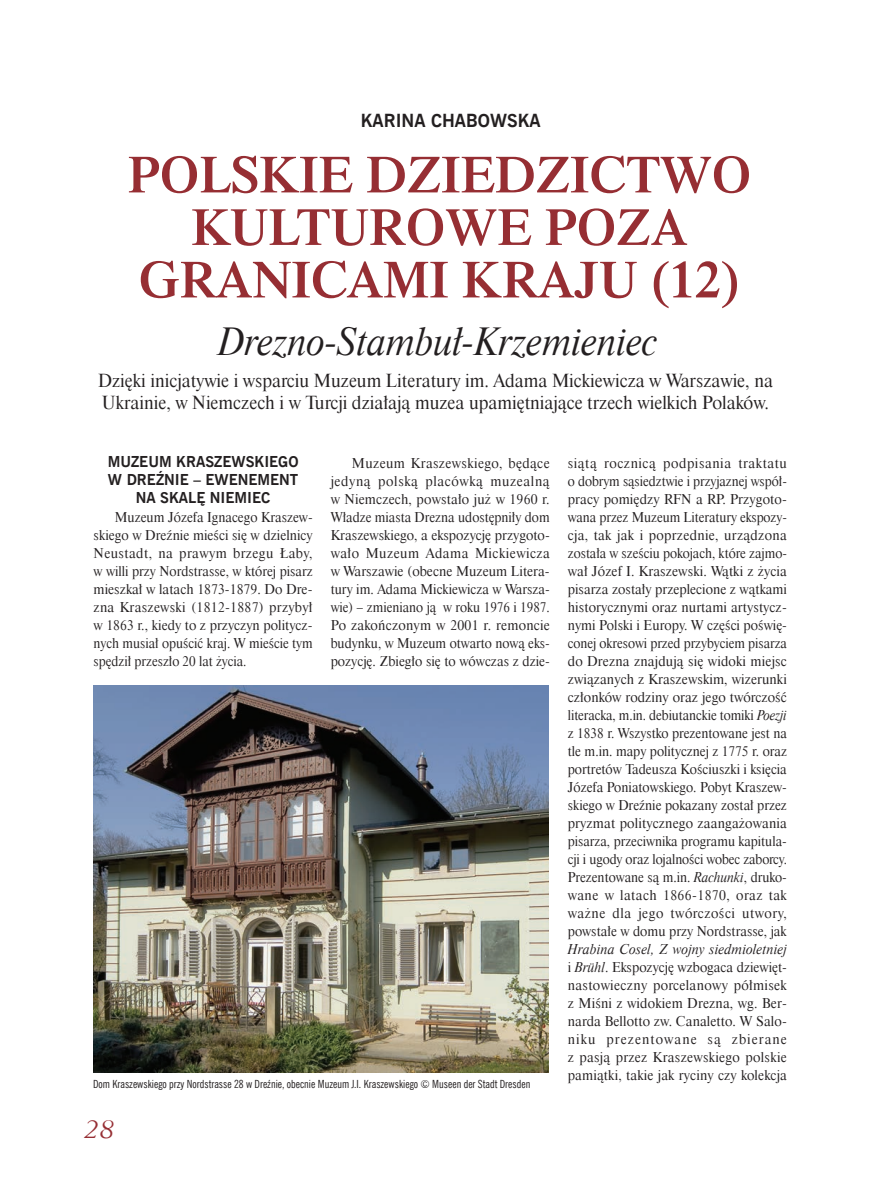
<style>
.page{position:relative;width:872px;height:1178px;background:#fff}
.page>*{position:absolute;margin:0;border:0;box-sizing:border-box;transform-origin:0 0}
.t1{font:52.5px/52.5px "Dutch 801 Se Bd EU";color:#962e33;text-align:center}
.t2{font:italic 37.5px "Dutch 801 Hd EU";color:#231f20}
.t3{font:italic 30px "Ameri Garmnd EU";color:#962e33}
.t4{font:18px/21.6px "Dutch 801 Hd EU";color:#231f20}
.t5{font:700 18px "News Goth EU";color:#231f20}
.t6{font:700 15px/18px "News Goth EU";color:#231f20;text-align:center}
.t7{font:13.5px/18px "Dutch 801 Hd EU";color:#231f20;text-align:justify}
.t8{font:11.25px "News Goth Cn EU";color:#231f20}
.s1{font-style:italic}
</style>
<div class="page">
<img style="left:94px;top:685px;width:455px;height:387px">
<h3 class="t5" style="left:361px;top:109px;width:181px">KARINA CHABOWSKA</h3>
<h1 class="t1" style="left:127px;top:149px;width:625px">POLSKIE DZIEDZICTWO<br>KULTUROWE POZA<br>GRANICAMI KRAJU (12)</h1>
<h2 class="t2" style="left:218px;top:318px;width:441px">Drezno-Stambuł-Krzemieniec</h2>
<h3 class="t4" style="left:98px;top:370px;width:676px">Dzięki inicjatywie i wsparciu Muzeum Literatury im. Adama Mickiewicza w Warszawie, na<br>Ukrainie, w Niemczech i w Turcji działają muzea upamiętniające trzech wielkich Polaków.</h3>
<p class="t6" style="left:108px;top:453px;width:192px">MUZEUM KRASZEWSKIEGO<br>W DREŹNIE – EWENEMENT<br>NA SKALĘ NIEMIEC</p>
<p class="t7" style="left:94px;top:509px;width:221px;text-indent:21px">Muzeum Józefa Ignacego Kraszew&shy;skiego w Dreźnie mieści się w dzielnicy Neustadt, na prawym brzegu Łaby, w willi przy Nordstrasse, w której pisarz mieszkał w latach 1873-1879. Do Dre&shy;zna Kraszewski (1812-1887) przybył w 1863 r., kiedy to z przyczyn politycz&shy;nych musiał opuścić kraj. W mieście tym spędził przeszło 20 lat życia.</p>
<p class="t7" style="left:331px;top:455px;width:221px;text-indent:21px">Muzeum Kraszewskiego, będące jedyną polską placówką muzealną w Niemczech, powstało już w 1960 r.<br>Władze miasta Drezna udostępniły dom Kraszewskiego, a ekspozycję przygoto&shy;wało Muzeum Adama Mickiewicza w Warszawie (obecne Muzeum Litera&shy;tury im. Adama Mickiewicza w Warsza&shy;wie) – zmieniano ją w roku 1976 i 1987.<br>Po zakończonym w 2001 r. remoncie budynku, w Muzeum otwarto nową eks&shy;pozycję. Zbiegło się to wówczas z dzie-</p>
<p class="t7" style="left:568px;top:455px;width:221px">siątą rocznicą podpisania traktatu o dobrym sąsiedztwie i przyjaznej współ&shy;pracy pomiędzy RFN a RP. Przygoto&shy;wana przez Muzeum Literatury ekspozy&shy;cja, tak jak i poprzednie, urządzona została w sześciu pokojach, które zajmo&shy;wał Józef I. Kraszewski. Wątki z życia pisarza zostały przeplecione z wątkami historycznymi oraz nurtami artystycz&shy;nymi Polski i Europy. W części poświę&shy;conej okresowi przed przybyciem pisarza do Drezna znajdują się widoki miejsc związanych z Kraszewskim, wizerunki członków rodziny oraz jego twórczość literacka, m.in. debiutanckie tomiki <span class="s1">Poezji </span>z 1838 r. Wszystko prezentowane jest na tle m.in. mapy politycznej z 1775 r. oraz portretów Tadeusza Kościuszki i księcia Józefa Poniatowskiego. Pobyt Kraszew&shy;skiego w Dreźnie pokazany został przez pryzmat politycznego zaangażowania pisarza, przeciwnika programu kapitula&shy;cji i ugody oraz lojalności wobec zaborcy.<br>Prezentowane są m.in. <span class="s1">Rachunki</span>, druko&shy;wane w latach 1866-1870, oraz tak ważne dla jego twórczości utwory, powstałe w domu przy Nordstrasse, jak</p>
<p class="t7" style="left:568px;top:941px;width:221px"><span class="s1">Hrabina Cosel, Z wojny siedmioletniej </span>i <span class="s1">Brühl</span>. Ekspozycję wzbogaca dziewięt&shy;nastowieczny porcelanowy półmisek z Miśni z widokiem Drezna, wg. Ber&shy;narda Bellotto zw. Canaletto. W Salo&shy;niku prezentowane są zbierane z pasją przez Kraszewskiego polskie pamiątki, takie jak ryciny czy kolekcja</p>
<p class="t8" style="left:93px;top:1077px;width:438px">Dom Kraszewskiego przy Nordstrasse 28 w Dreźnie, obecnie Muzeum J.I. Kraszewskiego © Museen der Stadt Dresden</p>
<h3 class="t3" style="left:85px;top:1111px;width:31px">28</h3>
</div>
